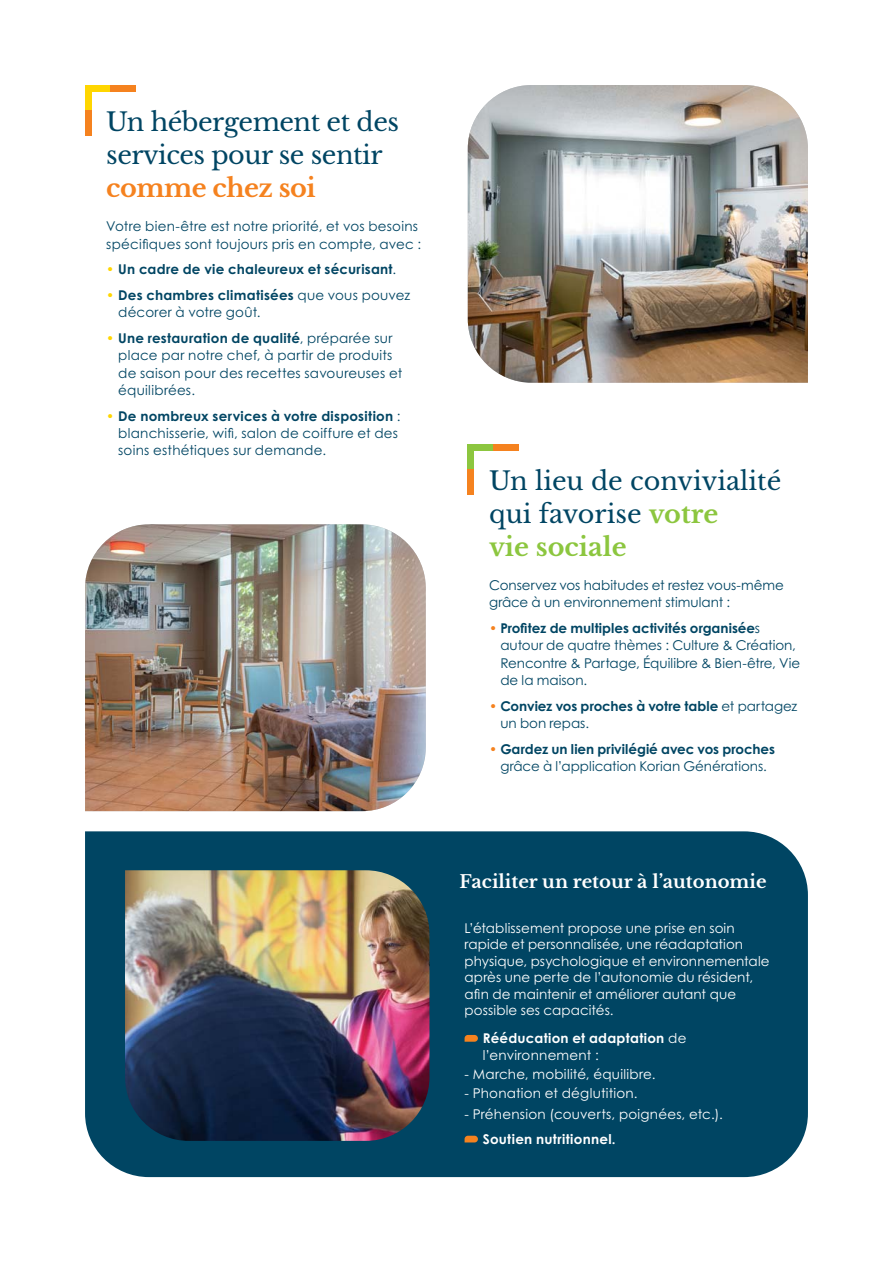
<style>
.page{position:relative;width:893px;height:1263px;background:#fff}
.page>*{position:absolute;margin:0;border:0;box-sizing:border-box;transform-origin:0 0}
.t1{font:25.5px/33px "Libre Baskerville";color:#004563}
.t2{font:25.5px/33px "Libre Baskerville";letter-spacing:-.02em;color:#004563}
.t3{font:700 25.5px "Libre Baskerville";letter-spacing:-.02em;color:#f5821f}
.t4{font:700 18px "Libre Baskerville";color:#fff}
.t5{font:13.5px/17.2px "Century Gothic Std";letter-spacing:.005em;color:#004563}
.t6{font:13.5px/16.5px "Century Gothic Std";letter-spacing:.01em;color:#fff}
.t7{font:700 13.5px/17.2px "Century Gothic Std";letter-spacing:.005em;color:#004563}
.t8{font:700 13.5px/16.5px "Century Gothic Std";letter-spacing:.02em;color:#fff}
.s1{font-weight:400;color:#ffd600}
.s2{font-weight:400}
.s3{color:#ffd600}
.s4{font-weight:700}
.s5{font-weight:700;color:#8cc63f}
.s6{color:#f5821f}
.s7{font-weight:400;color:#f5821f}
</style>
<div class="page">
<img style="left:468px;top:85px;width:340px;height:298px">
<div style="left:85px;top:85px;width:6px;height:26px;background:#ffd600"></div>
<div style="left:85px;top:110px;width:6px;height:26px;background:#f5821f"></div>
<div style="left:85px;top:85px;width:26px;height:6px;background:#ffd600"></div>
<div style="left:111px;top:85px;width:25px;height:6px;background:#f5821f"></div>
<div style="left:468px;top:444px;width:6px;height:26px;background:#8cc63f"></div>
<div style="left:468px;top:470px;width:6px;height:25px;background:#f5821f"></div>
<div style="left:468px;top:444px;width:25px;height:6px;background:#8cc63f"></div>
<div style="left:493px;top:444px;width:26px;height:6px;background:#f5821f"></div>
<img style="left:85px;top:524px;width:341px;height:287px">
<div style="left:85px;top:831px;width:723px;height:346px;background:#004563"></div>
<svg style="left:465px;top:1035px;width:13px;height:7px"></svg>
<svg style="left:465px;top:1136px;width:13px;height:6px"></svg>
<img style="left:125px;top:870px;width:304px;height:271px">
<h1 class="t2" style="left:106px;top:107px;width:294px">Un hébergement et des services pour se sentir</h1>
<h1 class="t3" style="left:106px;top:172px;width:211px">comme chez soi</h1>
<p class="t5" style="left:106px;top:219px;width:316px">Votre bien-être est notre priorité, et vos besoins spécifiques sont toujours pris en compte, avec :</p>
<p class="t7" style="left:106px;top:262px;width:291px"><span class="s1">•</span> Un cadre de vie chaleureux et sécurisant<span class="s2">.</span></p>
<p class="t5" style="left:118px;top:288px;width:294px;text-indent:-12px"><span class="s3">•</span> <span class="s4">Des chambres climatisées</span> que vous pouvez décorer à votre goût.</p>
<p class="t5" style="left:118px;top:331px;width:285px;text-indent:-12px"><span class="s3">•</span> <span class="s4">Une restauration de qualité</span>, préparée sur place par notre chef, à partir de produits de saison pour des recettes savoureuses et équilibrées.</p>
<p class="t5" style="left:118px;top:409px;width:284px;text-indent:-12px"><span class="s3">•</span> <span class="s4">De nombreux services à votre disposition</span> : blanchisserie, wifi, salon de coiffure et des soins esthétiques sur demande.</p>
<h1 class="t1" style="left:489px;top:466px;width:294px">Un lieu de convivialité qui favorise <span class="s5">votre<br>vie sociale</span></h1>
<p class="t5" style="left:489px;top:578px;width:296px">Conservez vos habitudes et restez vous-même grâce à un environnement stimulant :</p>
<p class="t5" style="left:500px;top:621px;width:301px;text-indent:-11px"><span class="s6">•</span> <span class="s4">Profitez de multiples activités organisée</span>s autour de quatre thèmes : Culture &amp; Création, Rencontre &amp; Partage, Équilibre &amp; Bien-être, Vie de la maison.</p>
<p class="t7" style="left:500px;top:699px;width:298px;text-indent:-11px"><span class="s7">•</span> Conviez vos proches à votre table <span class="s2">et partagez un bon repas.</span></p>
<p class="t5" style="left:489px;top:742px;width:287px;text-align:center"><span class="s6">•</span> <span class="s4">Gardez un lien privilégié avec vos proches </span>grâce à l’application Korian Générations.</p>
<h2 class="t4" style="left:460px;top:870px;width:308px">Faciliter un retour à l’autonomie</h2>
<p class="t6" style="left:465px;top:921px;width:307px">L’établissement propose une prise en soin rapide et personnalisée, une réadaptation physique, psychologique et environnementale après une perte de l’autonomie du résident, afin de maintenir et améliorer autant que possible ses capacités.</p>
<p class="t8" style="left:483px;top:1032px;width:205px">Rééducation et adaptation <span class="s2">de l’environnement :</span></p>
<p class="t6" style="left:465px;top:1068px;width:193px">- Marche, mobilité, équilibre.</p>
<p class="t6" style="left:465px;top:1087px;width:175px">- Phonation et déglutition.</p>
<p class="t6" style="left:465px;top:1108px;width:260px">- Préhension (couverts, poignées, etc.).</p>
<p class="t8" style="left:483px;top:1132px;width:134px">Soutien nutritionnel.</p>
</div>
